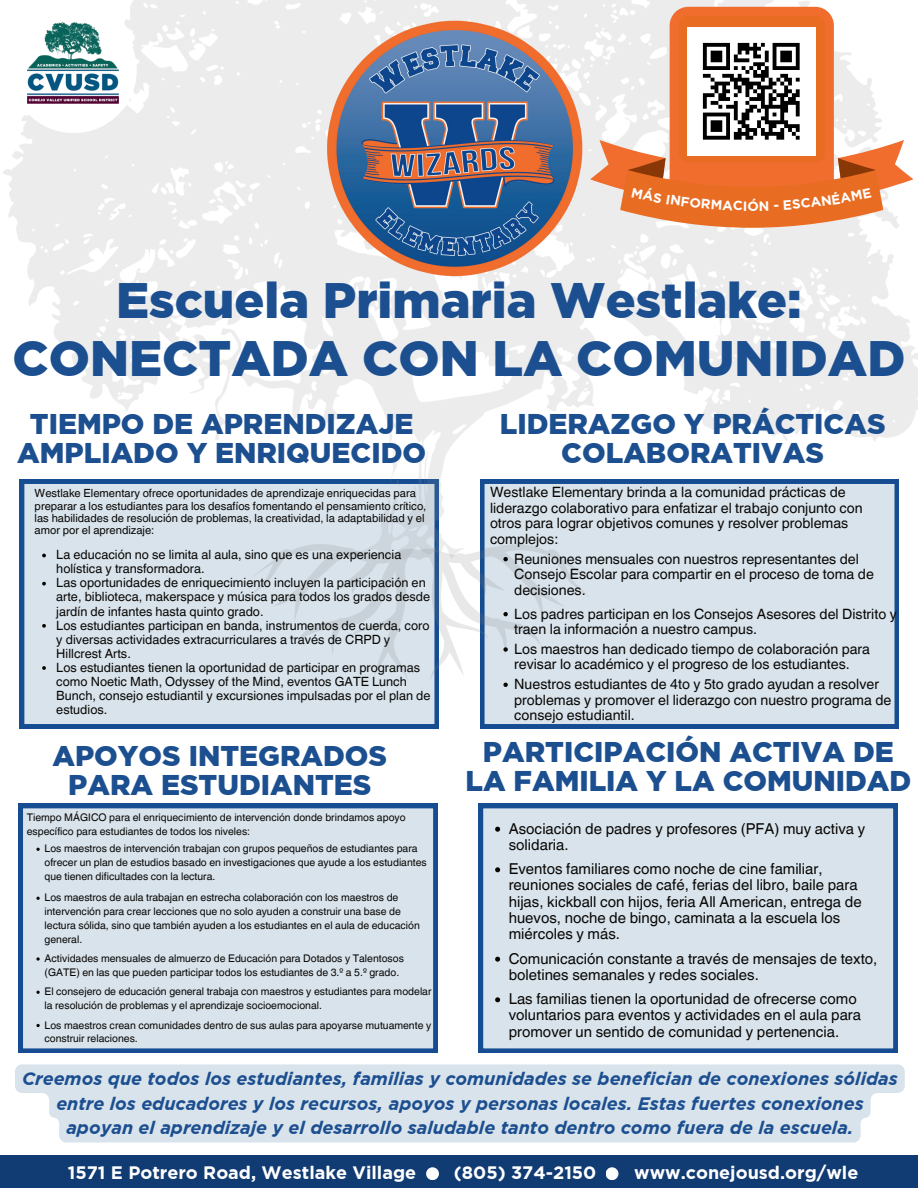
<style>
.page{position:relative;width:918px;height:1188px;background:#fff}
.page>*{position:absolute;margin:0;border:0;box-sizing:border-box;transform-origin:0 0}
.t1{font:900 49.65px/58.5px "Gotham";color:#1c4f90;text-align:center}
.t2{font:900 28.5px/29.2px "Gotham";color:#1c4f90;text-align:center}
.t3{font:italic 700 18px/24.8px "Gotham";color:#1c4f90;text-align:center}
.t4{font:700 18px "Gotham";color:#fff}
.t5{font:15px/16.2px "Helvetica World";color:#080704}
.t6{font:14.25px/15.6px "Helvetica World";color:#080704}
.t7{font:700 13.5px "Gotham";color:#fff}
.t8{font:12.75px/14.1px "Helvetica World";color:#080704}
.t9{font:11.25px/12.1px "Helvetica World";color:#080704}
.t10{font:10.5px/13.8px "Helvetica World";color:#080704}
</style>
<div class="page">
<div style="left:20px;top:584px;width:419px;height:144px;background:#d9e3ec"></div>
<img style="left:3px;top:0;width:915px;height:584px">
<div style="left:480px;top:479px;width:419px;height:249px;background:#d9e3ec"></div>
<div style="left:0;top:1155px;width:918px;height:33px;background:#113b73"></div>
<div style="left:19px;top:804px;width:419px;height:249px;background:#d9e3ec"></div>
<div style="left:479px;top:804px;width:418px;height:249px;background:#d9e3ec"></div>
<div style="left:426px;top:1167px;width:13px;height:13px;background:#fff;border-radius:50%"></div>
<div style="left:606px;top:1167px;width:12px;height:13px;background:#fff;border-radius:50%"></div>
<div style="left:10px;top:7px;width:127px;height:126px;background:#fff;border-radius:50%"></div>
<img style="left:24px;top:19px;width:99px;height:85px">
<img style="left:291px;top:20px;width:334px;height:258px">
<div style="left:15px;top:1064px;width:890px;height:78px;background:#d9e3ec"></div>
<svg style="left:42px;top:554px;width:4px;height:3px"></svg>
<svg style="left:42px;top:582px;width:4px;height:4px"></svg>
<svg style="left:42px;top:624px;width:4px;height:4px"></svg>
<svg style="left:42px;top:666px;width:4px;height:4px"></svg>
<svg style="left:248px;top:544px;width:342px;height:143px;background:#d4dee7"></svg>
<svg style="left:36px;top:848px;width:4px;height:3px"></svg>
<svg style="left:36px;top:897px;width:4px;height:3px"></svg>
<svg style="left:36px;top:957px;width:4px;height:4px"></svg>
<svg style="left:36px;top:991px;width:4px;height:3px"></svg>
<svg style="left:36px;top:1024px;width:4px;height:3px"></svg>
<svg style="left:495px;top:827px;width:5px;height:5px"></svg>
<svg style="left:495px;top:867px;width:5px;height:5px"></svg>
<svg style="left:495px;top:957px;width:5px;height:5px"></svg>
<svg style="left:495px;top:997px;width:5px;height:5px"></svg>
<svg style="left:590px;top:7px;width:323px;height:221px"></svg>
<p class="t7" style="left:747px;top:198px;width:13px">Ó</p>
<h1 class="t1" style="left:13px;top:269px;width:894px">Escuela Primaria Westlake:<br>CONECTADA CON LA COMUNIDAD</h1>
<h2 class="t2" style="left:17px;top:408px;width:410px">TIEMPO DE APRENDIZAJE<br>AMPLIADO Y ENRIQUECIDO</h2>
<h2 class="t2" style="left:500px;top:408px;width:387px">LIDERAZGO Y PRÁCTICAS<br>COLABORATIVAS</h2>
<p class="t9" style="left:35px;top:487px;width:393px">Westlake Elementary ofrece oportunidades de aprendizaje enriquecidas para preparar a los estudiantes para los desafíos fomentando el pensamiento crítico, las habilidades de resolución de problemas, la creatividad, la adaptabilidad y el amor por el aprendizaje:</p>
<p class="t8" style="left:56px;top:548px;width:376px">La educación no se limita al aula, sino que es una experiencia holística y transformadora.<br>Las oportunidades de enriquecimiento incluyen la participación en arte, biblioteca, makerspace y música para todos los grados desde jardín de infantes hasta quinto grado.<br>Los estudiantes participan en banda, instrumentos de cuerda, coro y diversas actividades extracurriculares a través de CRPD y Hillcrest Arts.<br>Los estudiantes tienen la oportunidad de participar en programas como Noetic Math, Odyssey of the Mind, eventos GATE Lunch Bunch, consejo estudiantil y excursiones impulsadas por el plan de estudios.</p>
<h3 class="t6" style="left:490px;top:484px;width:374px">Westlake Elementary brinda a la comunidad prácticas de liderazgo colaborativo para enfatizar el trabajo conjunto con otros para lograr objetivos comunes y resolver problemas complejos:</h3>
<h3 class="t6" style="left:514px;top:551px;width:361px">Reuniones mensuales con nuestros representantes del<br>Consejo Escolar para compartir en el proceso de toma de decisiones.</h3>
<h3 class="t6" style="left:514px;top:606px;width:384px">Los padres participan en los Consejos Asesores del Distrito y traen la información a nuestro campus.</h3>
<h3 class="t6" style="left:514px;top:641px;width:357px">Los maestros han dedicado tiempo de colaboración para revisar lo académico y el progreso de los estudiantes.</h3>
<h3 class="t6" style="left:514px;top:676px;width:379px">Nuestros estudiantes de 4to y 5to grado ayudan a resolver problemas y promover el liderazgo con nuestro programa de consejo estudiantil.</h3>
<h2 class="t2" style="left:52px;top:740px;width:336px">APOYOS INTEGRADOS<br>PARA ESTUDIANTES</h2>
<h2 class="t2" style="left:466px;top:736px;width:447px">PARTICIPACIÓN ACTIVA DE<br>LA FAMILIA Y LA COMUNIDAD</h2>
<p class="t10" style="left:27px;top:811px;width:380px">Tiempo MÁGICO para el enriquecimiento de intervención donde brindamos apoyo específico para estudiantes de todos los niveles:</p>
<p class="t10" style="left:45px;top:842px;width:384px">Los maestros de intervención trabajan con grupos pequeños de estudiantes para ofrecer un plan de estudios basado en investigaciones que ayude a los estudiantes que tienen dificultades con la lectura.</p>
<p class="t10" style="left:45px;top:891px;width:377px">Los maestros de aula trabajan en estrecha colaboración con los maestros de intervención para crear lecciones que no solo ayuden a construir una base de lectura sólida, sino que también ayuden a los estudiantes en el aula de educación general.</p>
<p class="t10" style="left:45px;top:952px;width:361px">Actividades mensuales de almuerzo de Educación para Dotados y Talentosos (GATE) en las que pueden participar todos los estudiantes de 3.º a 5.º grado.</p>
<p class="t10" style="left:45px;top:985px;width:388px">El consejero de educación general trabaja con maestros y estudiantes para modelar la resolución de problemas y el aprendizaje socioemocional.</p>
<p class="t10" style="left:45px;top:1018px;width:388px">Los maestros crean comunidades dentro de sus aulas para apoyarse mutuamente y construir relaciones.</p>
<h3 class="t5" style="left:509px;top:820px;width:358px">Asociación de padres y profesores (PFA) muy activa y solidaria.</h3>
<h3 class="t5" style="left:509px;top:861px;width:354px">Eventos familiares como noche de cine familiar, reuniones sociales de café, ferias del libro, baile para hijas, kickball con hijos, feria All American, entrega de huevos, noche de bingo, caminata a la escuela los miércoles y más.</h3>
<h3 class="t5" style="left:509px;top:950px;width:370px">Comunicación constante a través de mensajes de texto, boletines semanales y redes sociales.</h3>
<h3 class="t5" style="left:509px;top:991px;width:354px">Las familias tienen la oportunidad de ofrecerse como voluntarios para eventos y actividades en el aula para promover un sentido de comunidad y pertenencia.</h3>
<p class="t3" style="left:22px;top:1066px;width:877px">Creemos que todos los estudiantes, familias y comunidades se benefician de conexiones sólidas entre los educadores y los recursos, apoyos y personas locales. Estas fuertes conexiones apoyan el aprendizaje y el desarrollo saludable tanto dentro como fuera de la escuela.</p>
<h3 class="t4" style="left:68px;top:1163px;width:350px">1571 E Potrero Road, Westlake Village</h3>
<h3 class="t4" style="left:454px;top:1163px;width:144px">(805) 374-2150</h3>
<h3 class="t4" style="left:634px;top:1163px;width:226px">www.conejousd.org/wle</h3>
</div>
